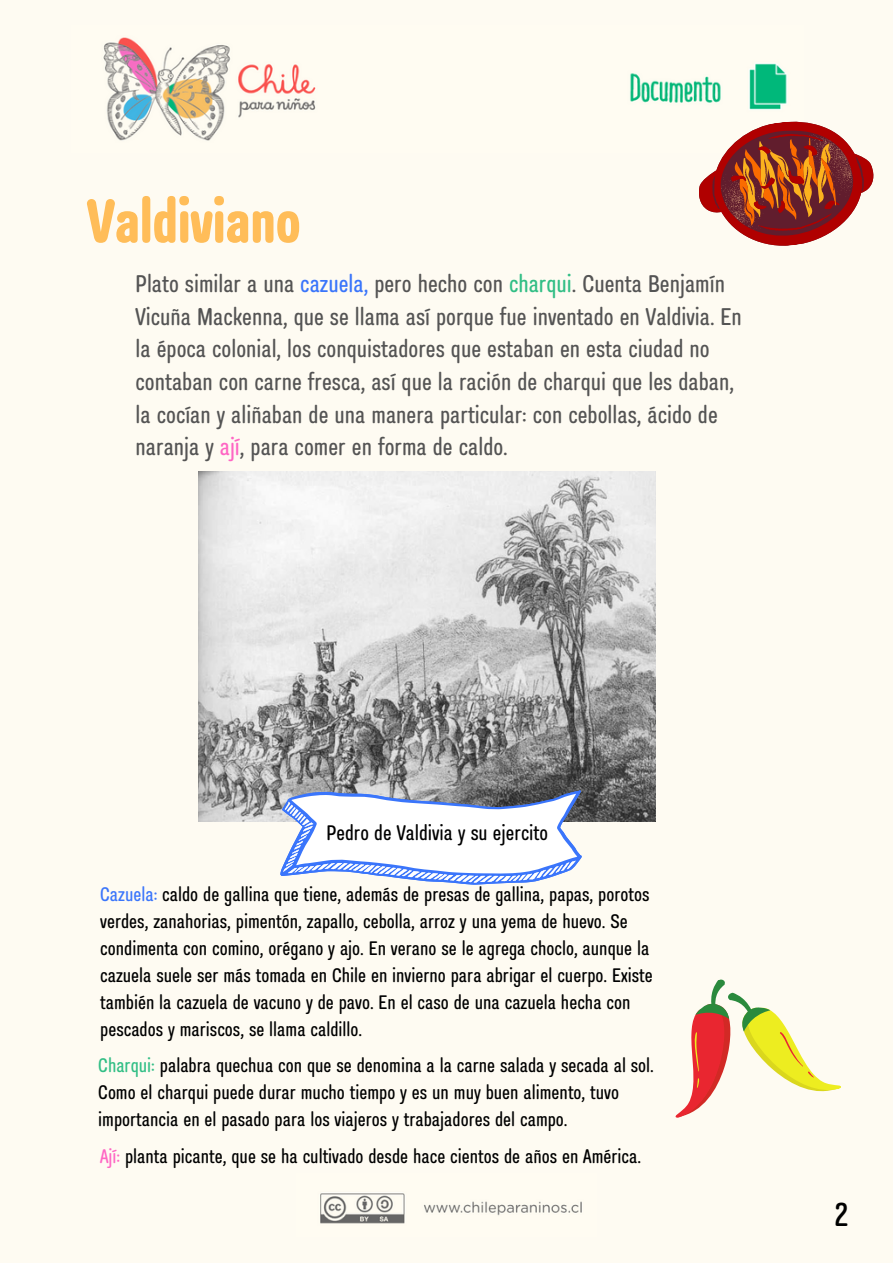
<style>
.page{position:relative;width:893px;height:1264px;background:#fff}
.page>*{position:absolute;margin:0;border:0;box-sizing:border-box;transform-origin:0 0}
.t1{font:800 condensed 60.9px "Prachason Neue Mon";color:#ffbd59}
.t2{font:500 condensed 33px "Prachason Neue Mon";color:#000}
.t3{font:500 condensed 24px/32.5px "Prachason Neue Mon";color:#545454}
.t4{font:500 condensed 21px "Prachason Neue Mon";color:#000}
.t5{font:500 condensed 19.5px/27px "Prachason Neue Mon";color:#000}
.s1{color:#3a75fb}
.s2{color:#31be85}
.s3{color:#ff66c4}
</style>
<div class="page">
<div style="left:0;top:0;width:892px;height:1262px;background:#fefbf2"></div>
<img style="left:103px;top:37px;width:684px;height:104px">
<img style="left:320px;top:1193px;width:262px;height:31px">
<img style="left:198px;top:471px;width:457px;height:350px">
<svg style="left:280px;top:790px;width:302px;height:94px"></svg>
<svg style="left:675px;top:979px;width:166px;height:139px"></svg>
<svg style="left:690px;top:112px;width:184px;height:134px"></svg>
<p class="t1" style="left:87px;top:193px;width:215px">Valdiviano</p>
<p class="t3" style="left:136px;top:269px;width:607px">Plato similar a una <span class="s1">cazuela,</span> pero hecho con <span class="s2">charqui</span>. Cuenta Benjamín Vicuña Mackenna, que se llama así porque fue inventado en Valdivia. En la época colonial, los conquistadores que estaban en esta ciudad no contaban con carne fresca, así que la ración de charqui que les daban, la cocían y aliñaban de una manera particular: con cebollas, ácido de naranja y <span class="s3">ají</span>, para comer en forma de caldo.</p>
<p class="t4" style="left:326px;top:822px;width:223px">Pedro de Valdivia y su ejercito</p>
<p class="t5" style="left:100px;top:881px;width:554px"><span class="s1">Cazuela:</span> caldo de gallina que tiene, además de presas de gallina, papas, porotos verdes, zanahorias, pimentón, zapallo, cebolla, arroz y una yema de huevo. Se condimenta con comino, orégano y ajo. En verano se le agrega choclo, aunque la cazuela suele ser más tomada en Chile en invierno para abrigar el cuerpo. Existe también la cazuela de vacuno y de pavo. En el caso de una cazuela hecha con pescados y mariscos, se llama caldillo.</p>
<p class="t5" style="left:98px;top:1052px;width:557px"><span class="s2">Charqui:</span> palabra quechua con que se denomina a la carne salada y secada al sol.<br>Como el charqui puede durar mucho tiempo y es un muy buen alimento, tuvo importancia en el pasado para los viajeros y trabajadores del campo.</p>
<p class="t5" style="left:100px;top:1143px;width:542px"><span class="s3">Ají:</span> planta picante, que se ha cultivado desde hace cientos de años en América.</p>
<p class="t2" style="left:834px;top:1199px;width:15px">2</p>
</div>
